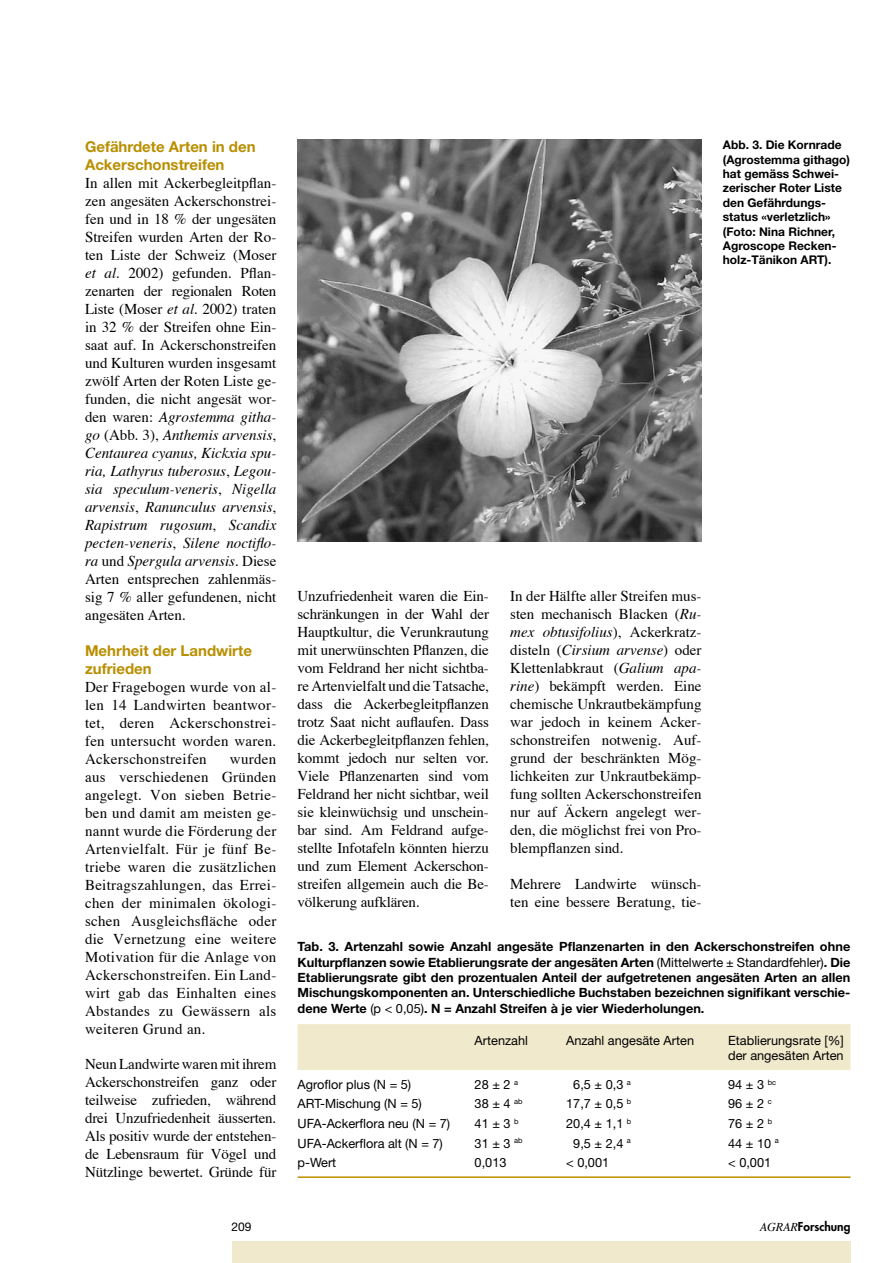
<style>
.page{position:relative;width:893px;height:1263px;background:#fff}
.page>*{position:absolute;margin:0;border:0;box-sizing:border-box;transform-origin:0 0}
.t1{font:15px/18px "Times";color:#000;text-align:justify}
.t2{font:700 15px/18px "Helvetica Neue";color:#b98f00}
.t3{font:700 12.75px/15.3px "Helvetica Neue";color:#000;text-align:justify}
.t4{font:12.75px/15.3px "Helvetica Neue";color:#000}
.t5{font:700 12px/14.4px "Helvetica Neue";color:#000}
.t6{font:800 12px "Futura";color:#000}
.t7{font:12px "Helvetica Neue";color:#000}
.s1{font-style:italic}
.s2{font-weight:400}
.s3{font-family:"Times";font-weight:400;font-style:italic}
</style>
<div class="page">
<div style="left:232px;top:1242px;width:618px;height:21px;background:#f1e9cc"></div>
<div style="left:298px;top:1025px;width:552px;height:44px;background:#f1e9cc"></div>
<div style="left:298px;top:1024px;width:552px;height:46px;border:2px solid #f1e9cc"></div>
<hr style="left:298px;top:1176px;width:552px;height:2px;background:#b98f00">
<img style="left:298px;top:140px;width:403px;height:401px">
<p class="t2" style="left:85px;top:137px;width:172px">Gefährdete Arten in den<br>Ackerschonstreifen</p>
<p class="t1" style="left:85px;top:173px;width:193px">In allen mit Ackerbegleitpflan&shy;zen angesäten Ackerschonstrei&shy;fen und in 18 % der ungesäten Streifen wurden Arten der Ro&shy;ten Liste der Schweiz (Moser <span class="s1">et al</span>. 2002) gefunden. Pflan&shy;zenarten der regionalen Roten Liste (Moser <span class="s1">et al</span>. 2002) traten in 32 % der Streifen ohne Ein&shy;saat auf. In Ackerschonstreifen und Kulturen wurden insgesamt zwölf Arten der Roten Liste ge&shy;funden, die nicht angesät wor&shy;den waren: <span class="s1">Agrostemma githa&shy;go</span> (Abb. 3), <span class="s1">Anthemis arvensis</span>, <span class="s1">Centaurea cyanus, Kickxia spu&shy;ria, Lathyrus tuberosus</span>, <span class="s1">Legou&shy;sia speculum-veneris</span>, <span class="s1">Nigella arvensis</span>, <span class="s1">Ranunculus arvensis</span>, <span class="s1">Rapistrum rugosum</span>, <span class="s1">Scandix pecten-veneris</span>, <span class="s1">Silene noctiflo&shy;ra</span> und <span class="s1">Spergula arvensis</span>. Diese Arten entsprechen zahlenmäs&shy;sig 7 % aller gefundenen, nicht angesäten Arten.</p>
<p class="t2" style="left:85px;top:641px;width:168px">Mehrheit der Landwirte zufrieden</p>
<p class="t1" style="left:85px;top:677px;width:193px">Der Fragebogen wurde von al&shy;len 14 Landwirten beantwor&shy;tet, deren Ackerschonstrei&shy;fen untersucht worden waren.<br>Ackerschonstreifen</p>
<p class="t1" style="left:85px;top:749px;width:193px;text-indent:145px">wurden aus verschiedenen Gründen angelegt. Von sieben Betrie&shy;ben und damit am meisten ge&shy;nannt wurde die Förderung der Artenvielfalt. Für je fünf Be&shy;triebe waren die zusätzlichen Beitragszahlungen, das Errei&shy;chen der minimalen ökologi&shy;schen Ausgleichsfläche oder die Vernetzung eine weitere Motivation für die Anlage von Ackerschonstreifen. Ein Land&shy;wirt gab das Einhalten eines Abstandes zu Gewässern als weiteren Grund an.</p>
<p class="t1" style="left:85px;top:1055px;width:193px">Neun Landwirte waren mit ihrem Ackerschonstreifen ganz oder teilweise zufrieden, während drei Unzufriedenheit äusserten.<br>Als positiv wurde der entstehen&shy;de Lebensraum für Vögel und Nützlinge bewertet. Gründe für</p>
<p class="t5" style="left:723px;top:138px;width:129px">Abb. 3. Die Kornrade (Agrostemma githago) hat gemäss Schwei&shy;zerischer Roter Liste den Gefährdungs&shy;status «verletzlich» (Foto: Nina Richner,<br>Agroscope Recken&shy;holz-Tänikon ART).</p>
<p class="t1" style="left:298px;top:587px;width:193px">Unzufriedenheit waren die Ein&shy;schränkungen in der Wahl der Hauptkultur, die Verunkrautung mit unerwünschten Pflanzen, die vom Feldrand her nicht sichtba&shy;re Artenvielfalt und die Tatsache, dass die Ackerbegleitpflanzen trotz Saat nicht auflaufen. Dass die Ackerbegleitpflanzen fehlen, kommt jedoch nur selten vor.<br>Viele Pflanzenarten sind vom Feldrand her nicht sichtbar, weil sie kleinwüchsig und unschein&shy;bar sind. Am Feldrand aufge&shy;stellte Infotafeln könnten hierzu und zum Element Ackerschon&shy;streifen allgemein auch die Be&shy;völkerung aufklären.</p>
<p class="t1" style="left:510px;top:587px;width:193px">In der Hälfte aller Streifen mus&shy;sten mechanisch Blacken (<span class="s1">Ru&shy;mex obtusifolius</span>), Ackerkratz&shy;disteln (<span class="s1">Cirsium arvense</span>) oder Klettenlabkraut (<span class="s1">Galium apa&shy;rine</span>) bekämpft werden. Eine chemische Unkrautbekämpfung war jedoch in keinem Acker&shy;schonstreifen notwenig. Auf&shy;grund der beschränkten Mög&shy;lichkeiten zur Unkrautbekämp&shy;fung sollten Ackerschonstreifen nur auf Äckern angelegt wer&shy;den, die möglichst frei von Pro&shy;blempflanzen sind.</p>
<p class="t1" style="left:510px;top:874px;width:193px">Mehrere Landwirte wünsch&shy;ten eine bessere Beratung, tie-</p>
<p class="t3" style="left:298px;top:939px;width:554px">Tab. 3. Artenzahl sowie Anzahl angesäte Pflanzenarten in den Ackerschonstreifen ohne Kulturpflanzen sowie Etablierungsrate der angesäten Arten <span class="s2">(Mittelwerte ± Standardfehler)</span>. Die Etablierungsrate gibt den prozentualen Anteil der aufgetretenen angesäten Arten an allen Mischungskomponenten an. Unterschiedliche Buchstaben bezeichnen signifikant verschie&shy;dene Werte <span class="s2">(p &lt; 0,05)</span>. N = Anzahl Streifen à je vier Wiederholungen.</p>
<p class="t4" style="left:475px;top:1033px;width:55px">Artenzahl</p>
<p class="t4" style="left:566px;top:1033px;width:129px">Anzahl angesäte Arten</p>
<p class="t4" style="left:728px;top:1033px;width:117px">Etablierungsrate [%] der angesäten Arten</p>
<p class="t4" style="left:298px;top:1076px;width:115px">Agroflor plus (N = 5)</p>
<p class="t4" style="left:475px;top:1076px;width:45px">28 ± 2 <sup>a</sup></p>
<p class="t4" style="left:573px;top:1076px;width:59px">6,5 ± 0,3 <sup>a</sup></p>
<p class="t4" style="left:728px;top:1076px;width:49px">94 ± 3 <sup>bc</sup></p>
<p class="t4" style="left:298px;top:1096px;width:126px">ART-Mischung (N = 5)</p>
<p class="t4" style="left:475px;top:1096px;width:49px">38 ± 4 <sup>ab</sup></p>
<p class="t4" style="left:566px;top:1096px;width:67px">17,7 ± 0,5 <sup>b</sup></p>
<p class="t4" style="left:728px;top:1096px;width:45px">96 ± 2 <sup>c</sup></p>
<p class="t4" style="left:298px;top:1116px;width:154px">UFA-Ackerflora neu (N = 7)</p>
<p class="t4" style="left:475px;top:1116px;width:45px">41 ± 3 <sup>b</sup></p>
<p class="t4" style="left:566px;top:1116px;width:67px">20,4 ± 1,1 <sup>b</sup></p>
<p class="t4" style="left:728px;top:1116px;width:45px">76 ± 2 <sup>b</sup></p>
<p class="t4" style="left:298px;top:1135px;width:147px">UFA-Ackerflora alt (N = 7)</p>
<p class="t4" style="left:475px;top:1135px;width:49px">31 ± 3 <sup>ab</sup></p>
<p class="t4" style="left:573px;top:1135px;width:59px">9,5 ± 2,4 <sup>a</sup></p>
<p class="t4" style="left:728px;top:1135px;width:52px">44 ± 10 <sup>a</sup></p>
<p class="t4" style="left:298px;top:1155px;width:40px">p-Wert</p>
<p class="t4" style="left:475px;top:1155px;width:33px">0,013</p>
<p class="t4" style="left:566px;top:1155px;width:45px">&lt; 0,001</p>
<p class="t4" style="left:728px;top:1155px;width:45px">&lt; 0,001</p>
<p class="t7" style="left:232px;top:1220px;width:22px">209</p>
<p class="t6" style="left:760px;top:1219px;width:92px"><span class="s3">AGRAR</span>Forschung</p>
</div>
